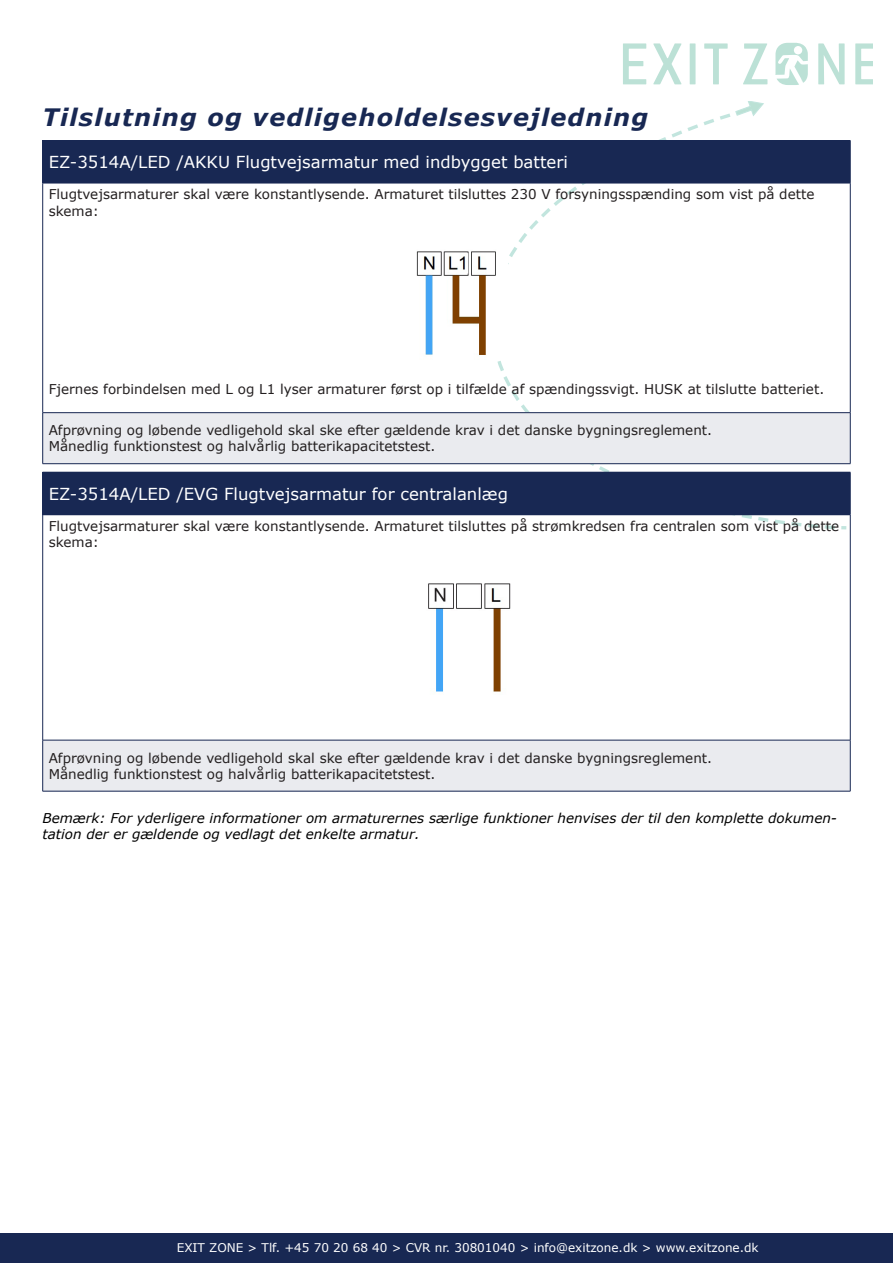
<style>
.page{position:relative;width:893px;height:1263px;background:#fff}
.page>*{position:absolute;margin:0;border:0;box-sizing:border-box;transform-origin:0 0}
.t1{font:italic 700 24px "Verdana";letter-spacing:.05em;color:#182853}
.t2{font:16.5px "Verdana";color:#fff}
.t3{font:13.5px/16.2px "Verdana";color:#231f20}
.t4{font:italic 13.5px/16.2px "Verdana";color:#000}
.t5{font:12px "Verdana";color:#fff}
</style>
<div class="page">
<div style="left:0;top:1233px;width:893px;height:30px;background:#182853"></div>
<svg style="left:623px;top:43px;width:23px;height:41px"></svg>
<svg style="left:653px;top:43px;width:28px;height:41px"></svg>
<div style="left:690px;top:43px;width:5px;height:41px;background:#bce1d6"></div>
<svg style="left:704px;top:43px;width:24px;height:41px"></svg>
<svg style="left:743px;top:43px;width:24px;height:41px"></svg>
<svg style="left:818px;top:43px;width:27px;height:41px"></svg>
<svg style="left:855px;top:43px;width:17px;height:41px"></svg>
<svg style="left:775px;top:43px;width:33px;height:42px"></svg>
<svg style="left:491px;top:113px;width:356px;height:416px"></svg>
<svg style="left:734px;top:101px;width:31px;height:16px"></svg>
<div style="left:43px;top:141px;width:807px;height:42px;background:#182853"></div>
<div style="left:43px;top:413px;width:807px;height:51px;background:#eaebef"></div>
<hr style="left:43px;top:140px;width:807px;height:1px;background:#182853">
<hr style="left:42px;top:141px;width:1px;height:42px;background:#182853">
<hr style="left:850px;top:141px;width:1px;height:42px;background:#182853">
<hr style="left:43px;top:183px;width:807px;height:1px;background:#182853">
<hr style="left:42px;top:183px;width:1px;height:229px;background:#182853">
<hr style="left:850px;top:183px;width:1px;height:229px;background:#182853">
<hr style="left:43px;top:412px;width:807px;height:1px;background:#182853">
<hr style="left:42px;top:413px;width:1px;height:50px;background:#182853">
<hr style="left:850px;top:413px;width:1px;height:50px;background:#182853">
<hr style="left:43px;top:463px;width:807px;height:1px;background:#182853">
<div style="left:43px;top:472px;width:807px;height:43px;background:#182853"></div>
<div style="left:43px;top:740px;width:807px;height:51px;background:#eaebef"></div>
<hr style="left:42px;top:472px;width:1px;height:42px;background:#182853">
<hr style="left:850px;top:472px;width:1px;height:42px;background:#182853">
<hr style="left:42px;top:515px;width:1px;height:225px;background:#182853">
<hr style="left:850px;top:515px;width:1px;height:225px;background:#182853">
<hr style="left:43px;top:740px;width:807px;height:1px;background:#182853">
<hr style="left:42px;top:740px;width:1px;height:51px;background:#182853">
<hr style="left:850px;top:740px;width:1px;height:51px;background:#182853">
<hr style="left:43px;top:791px;width:807px;height:1px;background:#182853">
<img style="left:416px;top:247px;width:91px;height:113px">
<img style="left:428px;top:583px;width:83px;height:109px">
<h1 class="t1" style="left:43px;top:100px;width:607px">Tilslutning og vedligeholdelsesvejledning</h1>
<p class="t2" style="left:49px;top:151px;width:521px">EZ-3514A/LED /AKKU Flugtvejsarmatur med indbygget batteri</p>
<p class="t3" style="left:49px;top:186px;width:767px">Flugtvejsarmaturer skal være konstantlysende. Armaturet tilsluttes 230 V forsyningsspænding som vist på dette skema:</p>
<p class="t3" style="left:49px;top:381px;width:777px">Fjernes forbindelsen med L og L1 lyser armaturer først op i tilfælde af spændingssvigt. HUSK at tilslutte batteriet.</p>
<p class="t3" style="left:49px;top:422px;width:665px">Afprøvning og løbende vedligehold skal ske efter gældende krav i det danske bygningsreglement.<br>Månedlig funktionstest og halvårlig batterikapacitetstest.</p>
<p class="t2" style="left:49px;top:482px;width:461px">EZ-3514A/LED /EVG Flugtvejsarmatur for centralanlæg</p>
<p class="t3" style="left:49px;top:518px;width:792px">Flugtvejsarmaturer skal være konstantlysende. Armaturet tilsluttes på strømkredsen fra centralen som vist på dette skema:</p>
<p class="t3" style="left:49px;top:749px;width:665px">Afprøvning og løbende vedligehold skal ske efter gældende krav i det danske bygningsreglement.<br>Månedlig funktionstest og halvårlig batterikapacitetstest.</p>
<p class="t4" style="left:43px;top:809px;width:796px">Bemærk: For yderligere informationer om armaturernes særlige funktioner henvises der til den komplette dokumen&shy;tation der er gældende og vedlagt det enkelte armatur.</p>
<p class="t5" style="left:177px;top:1240px;width:583px">EXIT ZONE &gt; Tlf. +45 70 20 68 40 &gt; CVR nr. 30801040 &gt; info@exitzone.dk &gt; www.exitzone.dk</p>
</div>
